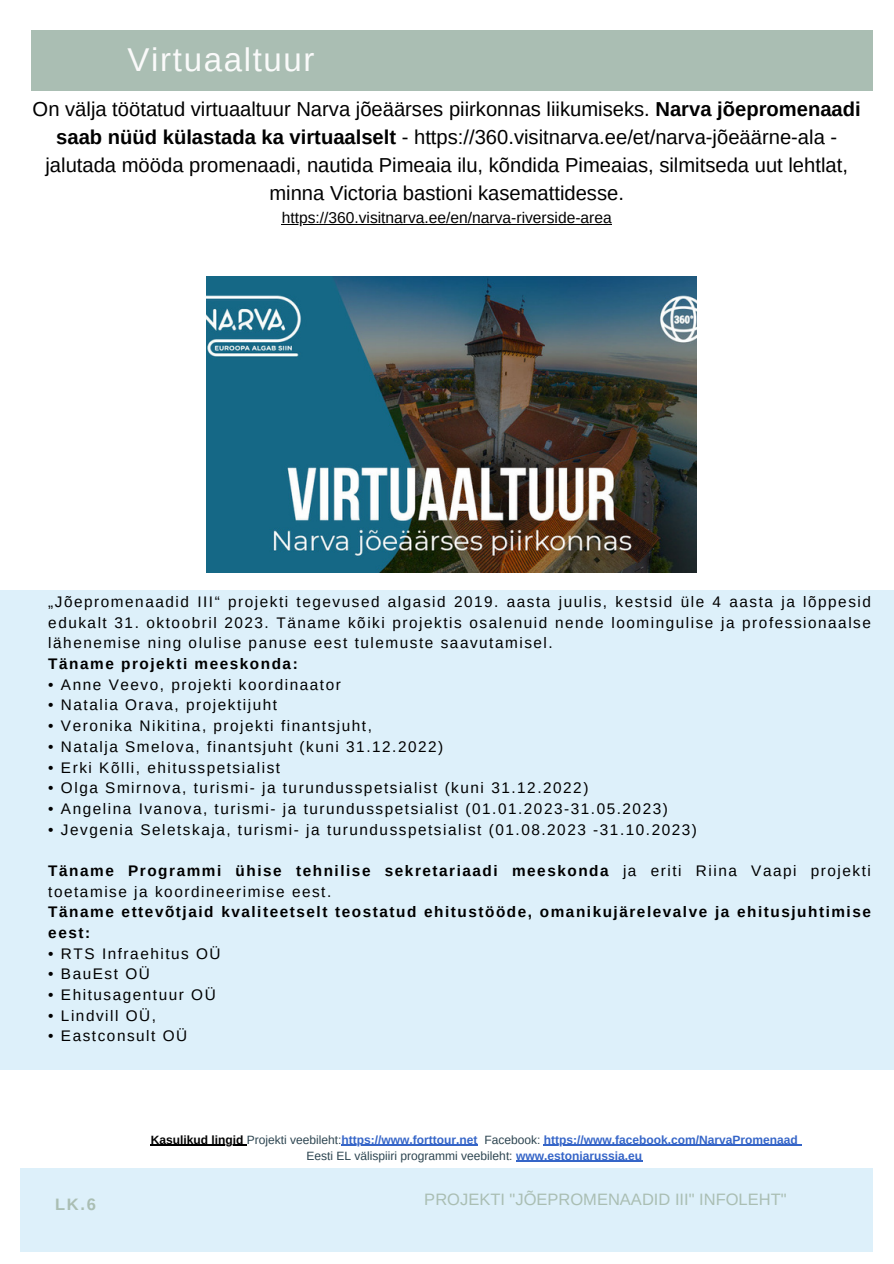
<style>
.page{position:relative;width:894px;height:1264px;background:#fff}
.page>*{position:absolute;margin:0;border:0;box-sizing:border-box;transform-origin:0 0}
.t1{font:33px "Arimo";letter-spacing:.05em;color:#fafafa}
.t2{font:20.25px/28px "Arimo";color:#000;text-align:center}
.t3{font:16.5px "Arimo";color:#aabeb3}
.t4{font:700 16.5px "Arimo";color:#aabeb3}
.t5{font:15.6px "Arimo";color:#000}
.t6{font:15.3px/20.7px "Arimo";letter-spacing:.1em;color:#000;text-align:justify}
.t7{font:700 15.3px/20.7px "Arimo";letter-spacing:.1em;color:#000}
.t8{font:700 12px "Arimo";color:#3565c8}
.t9{font:12px "Arimo";color:#2c4450}
.s1{font-weight:700}
.s2{color:#000}
.s3{font-weight:400;color:#2c4450}
.s4{font-weight:700;color:#3565c8}
</style>
<div class="page">
<div style="left:20px;top:1168px;width:852px;height:83px;background:#ddf0fa"></div>
<div style="left:31px;top:30px;width:840px;height:60px;background:#aabeb3"></div>
<hr style="left:281px;top:224px;width:330px;height:1px;background:#000">
<img style="left:206px;top:276px;width:490px;height:296px">
<div style="left:0;top:590px;width:893px;height:479px;background:#ddf0fa"></div>
<hr style="left:151px;top:1144px;width:96px;height:1px;background:#000">
<hr style="left:341px;top:1144px;width:136px;height:1px;background:#3565c8">
<hr style="left:543px;top:1144px;width:254px;height:1px;background:#3565c8">
<hr style="left:516px;top:1160px;width:126px;height:1px;background:#3565c8">
<p class="t1" style="left:127px;top:41px;width:188px">Virtuaaltuur</p>
<p class="t2" style="left:33px;top:95px;width:829px">On välja töötatud virtuaaltuur Narva jõeäärses piirkonnas liikumiseks. <span class="s1">Narva jõepromenaadi saab nüüd külastada ka virtuaalselt</span> - https://360.visitnarva.ee/et/narva-jõeäärne-ala - jalutada mööda promenaadi, nautida Pimeaia ilu, kõndida Pimeaias, silmitseda uut lehtlat, minna Victoria bastioni kasemattidesse.</p>
<p class="t5" style="left:281px;top:209px;width:331px">https://360.visitnarva.ee/en/narva-riverside-area</p>
<p class="t6" style="left:48px;top:591px;width:824px">„Jõepromenaadid III“ projekti tegevused algasid 2019. aasta juulis, kestsid üle 4 aasta ja lõppesid edukalt 31. oktoobril 2023. Täname kõiki projektis osalenuid nende loomingulise ja professionaalse lähenemise ning olulise panuse eest tulemuste saavutamisel.</p>
<p class="t7" style="left:48px;top:653px;width:251px">Täname projekti meeskonda:</p>
<p class="t6" style="left:48px;top:674px;width:294px">• Anne Veevo, projekti koordinaator</p>
<p class="t6" style="left:48px;top:694px;width:230px">• Natalia Orava, projektijuht</p>
<p class="t6" style="left:48px;top:715px;width:325px">• Veronika Nikitina, projekti finantsjuht,</p>
<p class="t6" style="left:48px;top:736px;width:396px">• Natalja Smelova, finantsjuht (kuni 31.12.2022)</p>
<p class="t6" style="left:48px;top:756px;width:233px">• Erki Kõlli, ehitusspetsialist</p>
<p class="t6" style="left:48px;top:777px;width:541px">• Olga Smirnova, turismi- ja turundusspetsialist (kuni 31.12.2022)</p>
<p class="t6" style="left:48px;top:798px;width:621px">• Angelina Ivanova, turismi- ja turundusspetsialist (01.01.2023-31.05.2023)</p>
<p class="t6" style="left:48px;top:819px;width:650px">• Jevgenia Seletskaja, turismi- ja turundusspetsialist (01.08.2023 -31.10.2023)</p>
<p class="t6" style="left:48px;top:860px;width:824px"><span class="s1">Täname Programmi ühise tehnilise sekretariaadi meeskonda</span> ja eriti Riina Vaapi projekti toetamise ja koordineerimise eest.</p>
<p class="t7" style="left:48px;top:901px;width:824px">Täname ettevõtjaid kvaliteetselt teostatud ehitustööde, omanikujärelevalve ja ehitusjuhtimise eest:</p>
<p class="t6" style="left:48px;top:943px;width:174px">• RTS Infraehitus OÜ</p>
<p class="t6" style="left:48px;top:963px;width:103px">• BauEst OÜ</p>
<p class="t6" style="left:48px;top:984px;width:169px">• Ehitusagentuur OÜ</p>
<p class="t6" style="left:48px;top:1005px;width:109px">• Lindvill OÜ,</p>
<p class="t6" style="left:48px;top:1025px;width:140px">• Eastconsult OÜ</p>
<p class="t8" style="left:151px;top:1132px;width:648px"><span class="s2">Kasulikud lingid</span> <span class="s3">Projekti veebileht:</span>https://www.forttour.net <span class="s3">Facebook:</span> https://www.facebook.com/NarvaPromenaad</p>
<p class="t9" style="left:306px;top:1148px;width:337px">Eesti EL välispiiri programmi veebileht: <span class="s4">www.estoniarussia.eu</span></p>
<p class="t4" style="left:55px;top:1194px;width:42px">LK.6</p>
<p class="t3" style="left:424px;top:1189px;width:364px">PROJEKTI "JÕEPROMENAADID III" INFOLEHT"</p>
</div>
